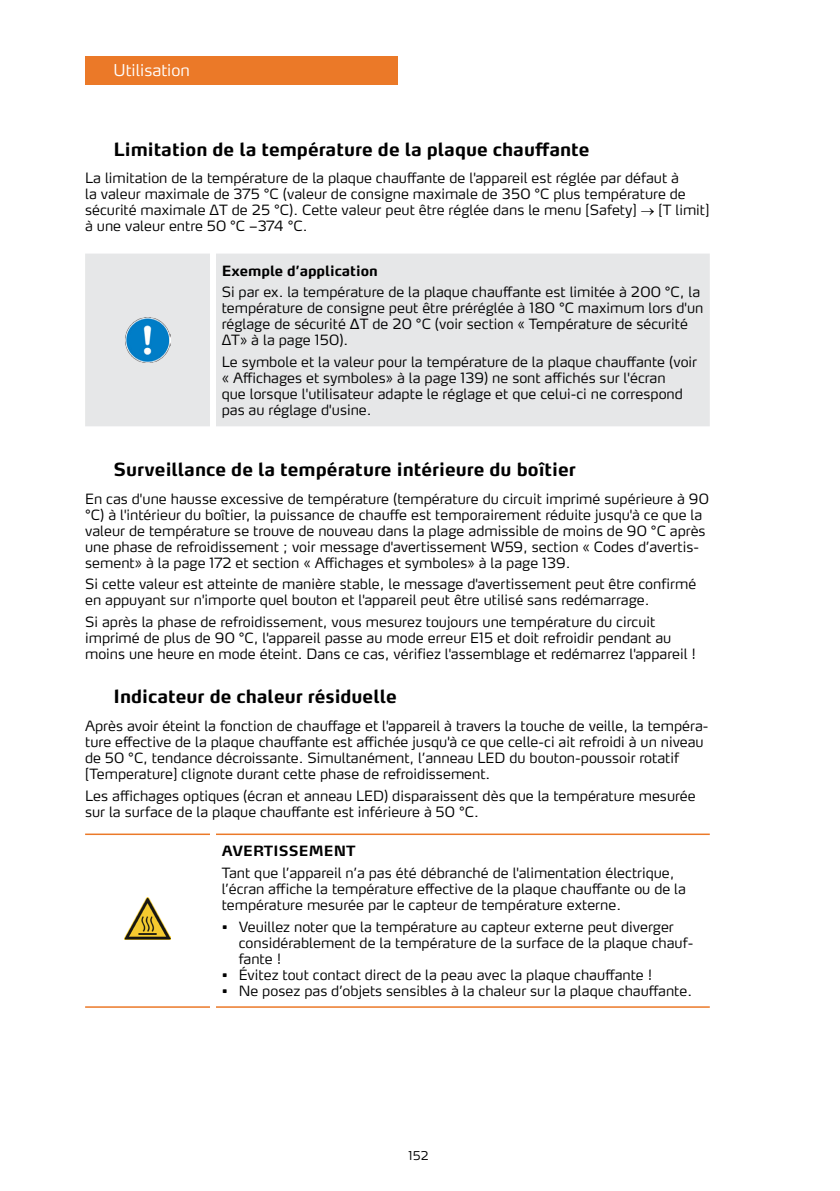
<style>
.page{position:relative;width:840px;height:1191px;background:#fff}
.page>*{position:absolute;margin:0;border:0;box-sizing:border-box;transform-origin:0 0}
.t1{font:700 18px "Max OT";color:#000}
.t2{font:300 16px "Max OT";color:#fff}
.t3{font:300 14px/16px "Max OT";color:#000}
.t4{font:700 14px "Max OT";color:#000}
.t5{font:300 12px "Max OT";color:#000}
.s1{font-family:"Verdana";font-weight:400}
</style>
<div class="page">
<div style="left:85px;top:57px;width:312px;height:28px;background:#eb7928"></div>
<div style="left:85px;top:253px;width:624px;height:173px;background:#e6e7e8"></div>
<img style="left:125px;top:317px;width:45px;height:46px">
<hr style="left:216px;top:833px;width:493px;height:2px;background:#eb7928">
<hr style="left:85px;top:1006px;width:125px;height:1px;background:#eb7928">
<hr style="left:216px;top:1006px;width:493px;height:1px;background:#eb7928">
<hr style="left:85px;top:833px;width:125px;height:2px;background:#eb7928">
<img style="left:125px;top:898px;width:45px;height:41px">
<p class="t2" style="left:113px;top:60px;width:78px">Utilisation</p>
<p class="t1" style="left:113px;top:137px;width:477px">Limitation de la température de la plaque chauffante</p>
<p class="t3" style="left:85px;top:170px;width:625px">La limitation de la température de la plaque chauffante de l'appareil est réglée par défaut à<br>la valeur maximale de 375 °C (valeur de consigne maximale de 350 °C plus température de sécurité maximale ΔT de 25 °C). Cette valeur peut être réglée dans le menu [Safety] → [T limit] à une valeur entre 50 °C –374 °C.</p>
<p class="t4" style="left:221px;top:261px;width:158px">Exemple d’application</p>
<p class="t3" style="left:221px;top:284px;width:483px">Si par ex. la température de la plaque chauffante est limitée à 200 °C, la température de consigne peut être préréglée à 180 °C maximum lors d'un réglage de sécurité <span class="s1">Δ</span>T de 20 °C (voir section « Température de sécurité ΔT» à la page 150).</p>
<p class="t3" style="left:221px;top:354px;width:476px">Le symbole et la valeur pour la température de la plaque chauffante (voir « Affichages et symboles» à la page 139) ne sont affichés sur l'écran<br>que lorsque l'utilisateur adapte le réglage et que celui-ci ne correspond pas au réglage d'usine.</p>
<p class="t1" style="left:113px;top:458px;width:463px">Surveillance de la température intérieure du boîtier</p>
<p class="t3" style="left:85px;top:490px;width:625px">En cas d'une hausse excessive de température (température du circuit imprimé supérieure à 90 °C) à l'intérieur du boîtier, la puissance de chauffe est temporairement réduite jusqu'à ce que la valeur de température se trouve de nouveau dans la plage admissible de moins de 90 °C après une phase de refroidissement ; voir message d'avertissement W59, section « Codes d’avertis&shy;sement» à la page 172 et section « Affichages et symboles» à la page 139.</p>
<p class="t3" style="left:85px;top:576px;width:612px">Si cette valeur est atteinte de manière stable, le message d'avertissement peut être confirmé en appuyant sur n'importe quel bouton et l'appareil peut être utilisé sans redémarrage.</p>
<p class="t3" style="left:85px;top:614px;width:612px">Si après la phase de refroidissement, vous mesurez toujours une température du circuit imprimé de plus de 90 °C, l'appareil passe au mode erreur E15 et doit refroidir pendant au moins une heure en mode éteint. Dans ce cas, vérifiez l'assemblage et redémarrez l'appareil !</p>
<p class="t1" style="left:113px;top:685px;width:285px">Indicateur de chaleur résiduelle</p>
<p class="t3" style="left:85px;top:717px;width:624px">Après avoir éteint la fonction de chauffage et l'appareil à travers la touche de veille, la tempéra&shy;ture effective de la plaque chauffante est affichée jusqu'à ce que celle-ci ait refroidi à un niveau de 50 °C, tendance décroissante. Simultanément, l’anneau LED du bouton-poussoir rotatif [Temperature] clignote durant cette phase de refroidissement.</p>
<p class="t3" style="left:85px;top:787px;width:611px">Les affichages optiques (écran et anneau LED) disparaissent dès que la température mesurée sur la surface de la plaque chauffante est inférieure à 50 °C.</p>
<p class="t4" style="left:222px;top:842px;width:135px">AVERTISSEMENT</p>
<p class="t3" style="left:221px;top:864px;width:465px">Tant que l’appareil n’a pas été débranché de l'alimentation électrique, l’écran affiche la température effective de la plaque chauffante ou de la température mesurée par le capteur de température externe.</p>
<p class="t3" style="left:238px;top:918px;width:456px;text-indent:-17px">• Veuillez noter que la température au capteur externe peut diverger considérablement de la température de la surface de la plaque chauf&shy;fante !</p>
<p class="t3" style="left:221px;top:966px;width:432px">• Évitez tout contact direct de la peau avec la plaque chauffante !</p>
<p class="t3" style="left:221px;top:982px;width:471px">• Ne posez pas d’objets sensibles à la chaleur sur la plaque chauffante.</p>
<p class="t5" style="left:408px;top:1148px;width:21px">152</p>
</div>
